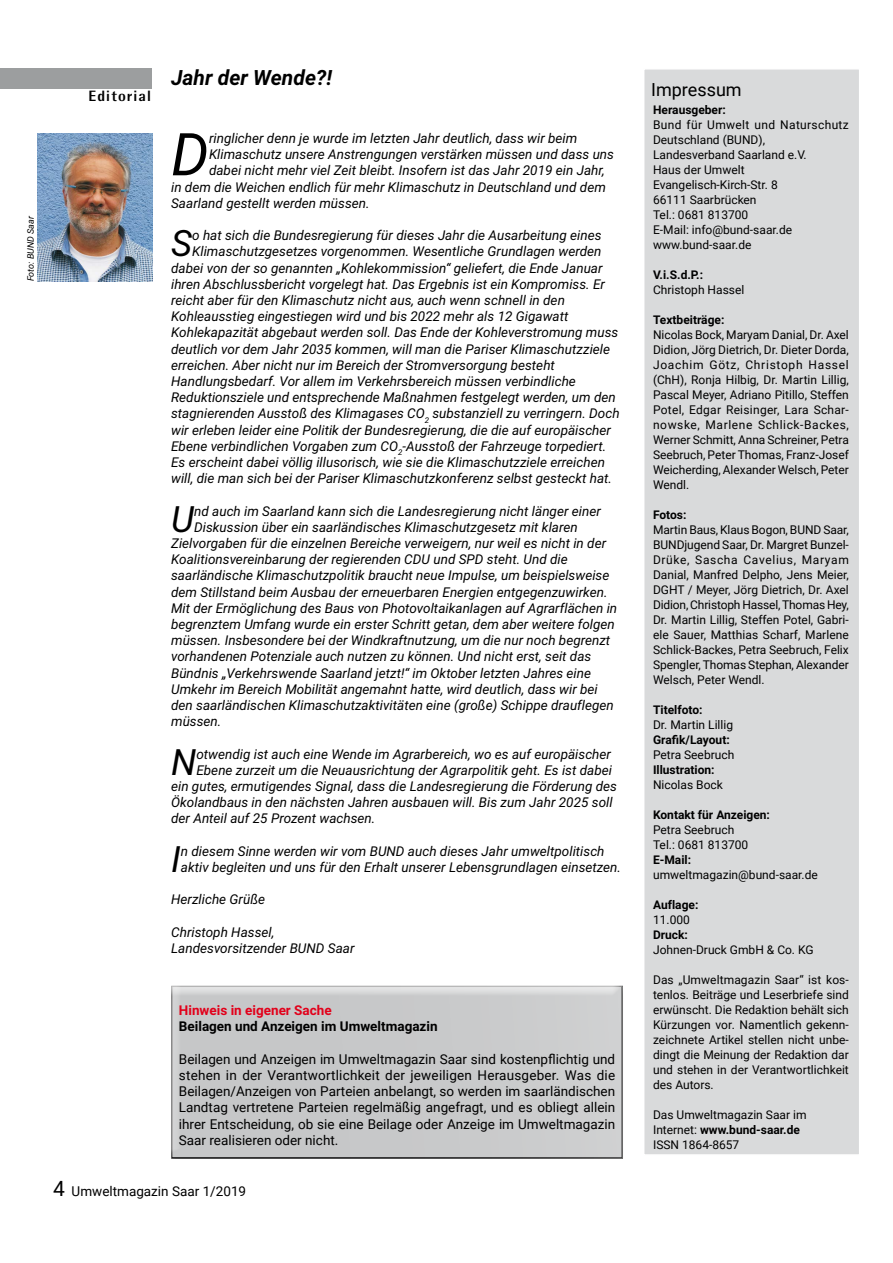
<style>
.page{position:relative;width:893px;height:1263px;background:#fff}
.page>*{position:absolute;margin:0;border:0;box-sizing:border-box;transform-origin:0 0}
.t1{font:italic 59.1px "Roboto";color:#000}
.t2{font:italic 36.3px "Roboto";color:#000}
.t3{font:italic 700 21px "Roboto";color:#000}
.t4{font:18px "Roboto";color:#000}
.t5{font:800 15px "Agfa Rotis Semisans";letter-spacing:.075em;color:#000}
.t6{font:italic 13.5px/16.2px "Roboto";color:#000}
.t7{font:13.5px/16.2px "Roboto";color:#000;text-align:justify}
.t8{font:700 13.5px "Roboto";color:#000}
.t9{font:700 13.5px "Roboto";color:#e2001a}
.t10{font:12px/15px "Roboto";color:#000}
.t11{font:700 12px "Roboto";color:#000}
.t12{font:italic 9px "Roboto";color:#000}
.s1{font-size:21px}
.s2{font-weight:700}
</style>
<div class="page">
<div style="left:643px;top:68px;width:217px;height:1088px;background:#d9dadb;border:2px solid #fff"></div>
<div style="left:0;top:68px;width:151px;height:20px;background:#9c9e9f"></div>
<div style="left:165px;top:978px;width:469px;height:182px;background:#000;opacity:.75"></div>
<img style="left:38px;top:133px;width:115px;height:148px">
<p class="t12" style="left:24px;top:281px;width:67px;rotate:-90deg">Foto: BUND Saar</p>
<h3 class="t3" style="left:171px;top:63px;width:162px">Jahr der Wende?!</h3>
<p class="t5" style="left:88px;top:87px;width:64px">Editorial</p>
<h3 class="t4" style="left:651px;top:77px;width:92px">Impressum</h3>
<h1 class="t1" style="left:171px;top:113px;width:39px">D</h1>
<p class="t6" style="left:209px;top:129px;width:370px">ringlicher denn je wurde im letzten Jahr deutlich, dass wir beim</p>
<p class="t6" style="left:209px;top:146px;width:407px">Klimaschutz unsere Anstrengungen verstärken müssen und dass uns</p>
<p class="t6" style="left:209px;top:162px;width:397px">dabei nicht mehr viel Zeit bleibt. Insofern ist das Jahr 2019 ein Jahr,</p>
<p class="t6" style="left:171px;top:178px;width:436px">in dem die Weichen endlich für mehr Klimaschutz in Deutschland und dem</p>
<p class="t6" style="left:171px;top:194px;width:200px">Saarland gestellt werden müssen.</p>
<h2 class="t2" style="left:171px;top:218px;width:23px">S</h2>
<p class="t6" style="left:192px;top:227px;width:411px">o hat sich die Bundesregierung für dieses Jahr die Ausarbeitung eines</p>
<p class="t6" style="left:192px;top:243px;width:411px">Klimaschutzgesetzes vorgenommen. Wesentliche Grundlagen werden</p>
<p class="t6" style="left:171px;top:259px;width:433px">dabei von der so genannten „Kohlekommission“ geliefert, die Ende Januar</p>
<p class="t6" style="left:171px;top:275px;width:435px">ihren Abschlussbericht vorgelegt hat. Das Ergebnis ist ein Kompromiss. Er</p>
<p class="t6" style="left:171px;top:291px;width:395px">reicht aber für den Klimaschutz nicht aus, auch wenn schnell in den</p>
<p class="t6" style="left:171px;top:308px;width:399px">Kohleausstieg eingestiegen wird und bis 2022 mehr als 12 Gigawatt</p>
<p class="t6" style="left:171px;top:324px;width:449px">Kohlekapazität abgebaut werden soll. Das Ende der Kohleverstromung muss</p>
<p class="t6" style="left:171px;top:340px;width:440px">deutlich vor dem Jahr 2035 kommen, will man die Pariser Klimaschutzziele</p>
<p class="t6" style="left:171px;top:356px;width:385px">erreichen. Aber nicht nur im Bereich der Stromversorgung besteht</p>
<p class="t6" style="left:171px;top:372px;width:406px">Handlungsbedarf. Vor allem im Verkehrsbereich müssen verbindliche</p>
<p class="t6" style="left:171px;top:389px;width:446px">Reduktionsziele und entsprechende Maßnahmen festgelegt werden, um den</p>
<p class="t6" style="left:171px;top:405px;width:450px">stagnierenden Ausstoß des Klimagases CO<sub>2</sub> substanziell zu verringern. Doch</p>
<p class="t6" style="left:171px;top:421px;width:441px">wir erleben leider eine Politik der Bundesregierung, die die auf europäischer</p>
<p class="t6" style="left:171px;top:437px;width:437px">Ebene verbindlichen Vorgaben zum CO<sub>2</sub>-Ausstoß der Fahrzeuge torpediert.</p>
<p class="t6" style="left:171px;top:453px;width:435px">Es erscheint dabei völlig illusorisch, wie sie die Klimaschutzziele erreichen</p>
<p class="t6" style="left:171px;top:470px;width:442px">will, die man sich bei der Pariser Klimaschutzkonferenz selbst gesteckt hat.</p>
<h2 class="t2" style="left:171px;top:493px;width:25px">U</h2>
<p class="t6" style="left:194px;top:502px;width:408px">nd auch im Saarland kann sich die Landesregierung nicht länger einer</p>
<p class="t6" style="left:194px;top:518px;width:385px">Diskussion über ein saarländisches Klimaschutzgesetz mit klaren</p>
<p class="t6" style="left:171px;top:534px;width:437px">Zielvorgaben für die einzelnen Bereiche verweigern, nur weil es nicht in der</p>
<p class="t6" style="left:171px;top:551px;width:398px">Koalitionsvereinbarung der regierenden CDU und SPD steht. Und die</p>
<p class="t6" style="left:171px;top:567px;width:440px">saarländische Klimaschutzpolitik braucht neue Impulse, um beispielsweise</p>
<p class="t6" style="left:171px;top:583px;width:438px">dem Stillstand beim Ausbau der erneuerbaren Energien entgegenzuwirken.</p>
<p class="t6" style="left:171px;top:599px;width:448px">Mit der Ermöglichung des Baus von Photovoltaikanlagen auf Agrarflächen in</p>
<p class="t6" style="left:171px;top:615px;width:445px">begrenztem Umfang wurde ein erster Schritt getan, dem aber weitere folgen</p>
<p class="t6" style="left:171px;top:632px;width:441px">müssen. Insbesondere bei der Windkraftnutzung, um die nur noch begrenzt</p>
<p class="t6" style="left:171px;top:648px;width:422px">vorhandenen Potenziale auch nutzen zu können. Und nicht erst, seit das</p>
<p class="t6" style="left:171px;top:664px;width:422px">Bündnis „Verkehrswende Saarland jetzt!“ im Oktober letzten Jahres eine</p>
<p class="t6" style="left:171px;top:680px;width:428px">Umkehr im Bereich Mobilität angemahnt hatte, wird deutlich, dass wir bei</p>
<p class="t6" style="left:171px;top:696px;width:444px">den saarländischen Klimaschutzaktivitäten eine (große) Schippe drauflegen</p>
<p class="t6" style="left:171px;top:713px;width:52px">müssen.</p>
<h2 class="t2" style="left:171px;top:736px;width:27px">N</h2>
<p class="t6" style="left:196px;top:745px;width:416px">otwendig ist auch eine Wende im Agrarbereich, wo es auf europäischer</p>
<p class="t6" style="left:196px;top:761px;width:417px">Ebene zurzeit um die Neuausrichtung der Agrarpolitik geht. Es ist dabei</p>
<p class="t6" style="left:171px;top:777px;width:447px">ein gutes, ermutigendes Signal, dass die Landesregierung die Förderung des</p>
<p class="t6" style="left:171px;top:794px;width:443px">Ökolandbaus in den nächsten Jahren ausbauen will. Bis zum Jahr 2025 soll</p>
<p class="t6" style="left:171px;top:810px;width:206px">der Anteil auf 25 Prozent wachsen.</p>
<h2 class="t2" style="left:171px;top:834px;width:11px">I</h2>
<p class="t6" style="left:181px;top:842px;width:442px">n diesem Sinne werden wir vom BUND auch dieses Jahr umweltpolitisch aktiv begleiten und uns für den Erhalt unserer Lebensgrundlagen einsetzen.</p>
<p class="t6" style="left:171px;top:891px;width:96px">Herzliche Grüße</p>
<p class="t6" style="left:171px;top:923px;width:185px">Christoph Hassel,<br>Landesvorsitzender BUND Saar</p>
<p class="t9" style="left:179px;top:1001px;width:154px">Hinweis in eigener Sache</p>
<p class="t8" style="left:179px;top:1017px;width:260px">Beilagen und Anzeigen im Umweltmagazin</p>
<p class="t7" style="left:179px;top:1050px;width:438px">Beilagen und Anzeigen im Umweltmagazin Saar sind kostenpflichtig und stehen in der Verantwortlichkeit der jeweiligen Herausgeber. Was die Beilagen/Anzeigen von Parteien anbelangt, so werden im saarländischen Landtag vertretene Parteien regelmäßig angefragt, und es obliegt allein ihrer Entscheidung, ob sie eine Beilage oder Anzeige im Umweltmagazin Saar realisieren oder nicht.</p>
<p class="t7" style="left:53px;top:1182px;width:195px"><span class="s1">4</span> Umweltmagazin Saar 1/2019</p>
<p class="t11" style="left:653px;top:101px;width:74px">Herausgeber:</p>
<p class="t10" style="left:653px;top:117px;width:197px">Bund für Umwelt und Naturschutz<br>Deutschland (BUND),<br>Landesverband Saarland e.V.<br>Haus der Umwelt<br>Evangelisch-Kirch-Str. 8<br>66111 Saarbrücken<br>Tel.: 0681 813700<br>E-Mail: info@bund-saar.de www.bund-saar.de</p>
<p class="t11" style="left:653px;top:266px;width:52px">V.i.S.d.P.:</p>
<p class="t10" style="left:653px;top:282px;width:93px">Christoph Hassel</p>
<p class="t11" style="left:653px;top:311px;width:73px">Textbeiträge:</p>
<p class="t10" style="left:653px;top:327px;width:197px;text-align:justify">Nicolas Bock, Maryam Danial, Dr. Axel Didion, Jörg Dietrich, Dr. Dieter Dorda, Joachim Götz, Christoph Hassel (ChH), Ronja Hilbig, Dr. Martin Lillig, Pascal Meyer, Adriano Pitillo, Steffen Potel, Edgar Reisinger, Lara Schar&shy;nowske, Marlene Schlick-Backes, Werner Schmitt, Anna Schreiner, Petra Seebruch, Peter Thomas, Franz-Josef Weicherding, Alexander Welsch, Peter Wendl.</p>
<p class="t11" style="left:653px;top:506px;width:35px">Fotos:</p>
<p class="t10" style="left:653px;top:522px;width:197px;text-align:justify">Martin Baus, Klaus Bogon, BUND Saar, BUNDjugend Saar, Dr. Margret Bunzel-Drüke, Sascha Cavelius, Maryam Danial, Manfred Delpho, Jens Meier, DGHT / Meyer, Jörg Dietrich, Dr. Axel Didion, Christoph Hassel, Thomas Hey, Dr. Martin Lillig, Steffen Potel, Gabri&shy;ele Sauer, Matthias Scharf, Marlene Schlick-Backes, Petra Seebruch, Felix Spengler, Thomas Stephan, Alexander Welsch, Peter Wendl.</p>
<p class="t11" style="left:653px;top:701px;width:51px">Titelfoto:</p>
<p class="t10" style="left:653px;top:717px;width:81px">Dr. Martin Lillig</p>
<p class="t11" style="left:653px;top:731px;width:78px">Grafik/Layout:</p>
<p class="t10" style="left:653px;top:747px;width:83px">Petra Seebruch</p>
<p class="t11" style="left:653px;top:761px;width:63px">Illustration:</p>
<p class="t10" style="left:653px;top:777px;width:71px">Nicolas Bock</p>
<p class="t11" style="left:653px;top:806px;width:118px">Kontakt für Anzeigen:</p>
<p class="t10" style="left:653px;top:822px;width:97px">Petra Seebruch<br>Tel.: 0681 813700</p>
<p class="t11" style="left:653px;top:851px;width:40px">E-Mail:</p>
<p class="t10" style="left:653px;top:867px;width:166px">umweltmagazin@bund-saar.de</p>
<p class="t11" style="left:653px;top:896px;width:47px">Auflage:</p>
<p class="t10" style="left:653px;top:912px;width:38px">11.000</p>
<p class="t11" style="left:653px;top:926px;width:36px">Druck:</p>
<p class="t10" style="left:653px;top:942px;width:162px">Johnen-Druck GmbH &amp; Co. KG</p>
<p class="t10" style="left:653px;top:972px;width:197px;text-align:justify">Das „Umweltmagazin Saar“ ist kos&shy;tenlos. Beiträge und Leserbriefe sind erwünscht. Die Redaktion behält sich Kürzungen vor. Namentlich gekenn&shy;zeichnete Artikel stellen nicht unbe&shy;dingt die Meinung der Redaktion dar und stehen in der Verantwortlichkeit des Autors.</p>
<p class="t10" style="left:653px;top:1107px;width:155px">Das Umweltmagazin Saar im<br>Internet: <span class="s2">www.bund-saar.de<br></span>ISSN 1864-8657</p>
</div>
